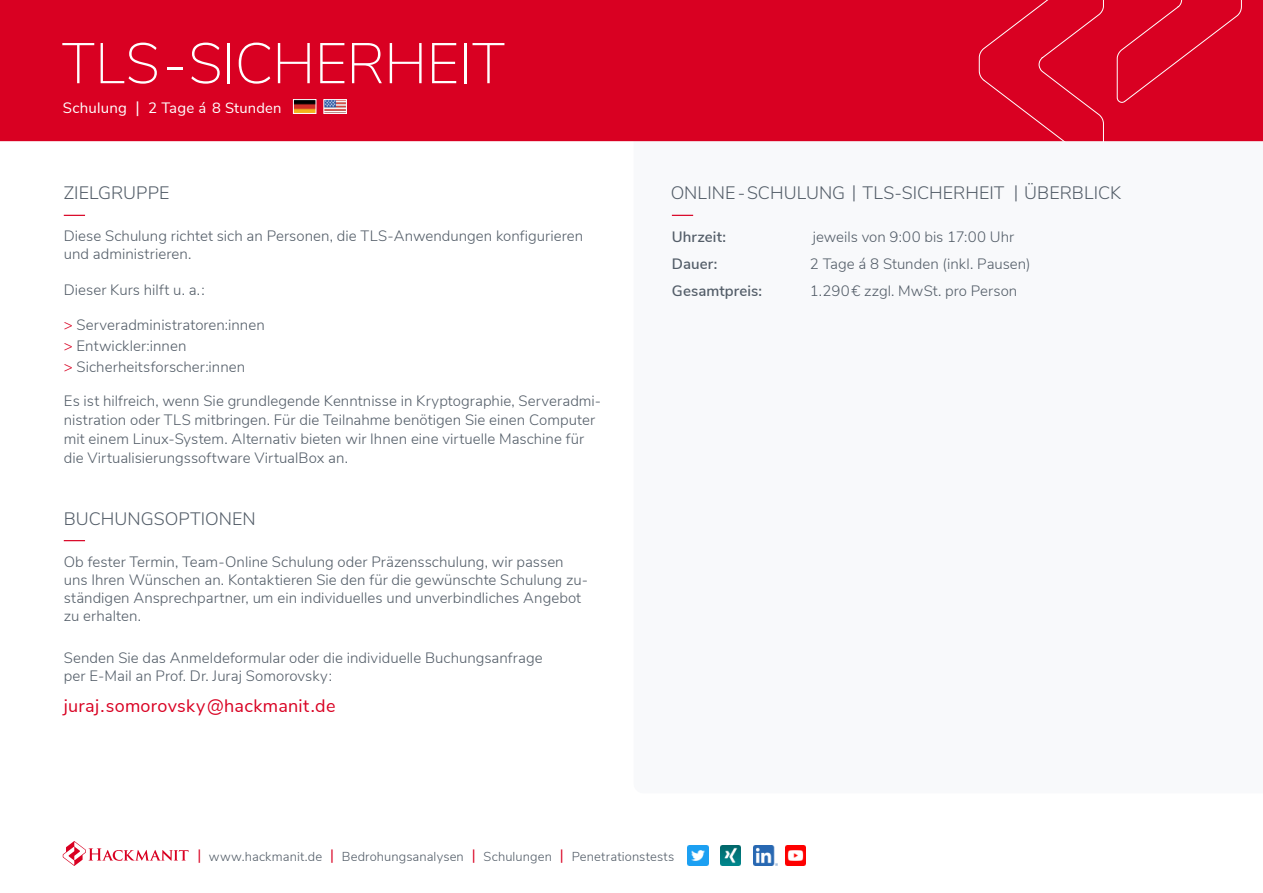
<style>
.page{position:relative;width:1263px;height:893px;background:#fff}
.page>*{position:absolute;margin:0;border:0;box-sizing:border-box;transform-origin:0 0}
.t1{font:200 57px "Nunito Sans";letter-spacing:-.01em;color:#fff}
.t2{font:300 18px "Nunito Sans";letter-spacing:.005em;color:#535d68}
.t3{font:18px "Nunito Sans";letter-spacing:.015em;color:#d90022}
.t4{font:300 15px/18px "Nunito Sans";letter-spacing:.005em;color:#535d68}
.t5{font:600 15px "Nunito Sans";letter-spacing:.005em;color:#535d68}
.t6{font:15px "Nunito Sans";letter-spacing:.015em;color:#fff}
.t7{font:300 12.9px "Nunito Sans";letter-spacing:.01em;color:#535d68}
.s1{font-size:16.5px}
.s2{font-size:14.7px}
.s3{color:#d90022}
.s4{font-weight:400;font-size:15px;color:#d90022}
</style>
<div class="page">
<div style="left:0;top:0;width:1263px;height:141px;background:#d90022"></div>
<div style="left:978px;top:0;width:126px;height:141px;background:#d90022"></div>
<div style="left:1116px;top:0;width:126px;height:103px;background:#d90022"></div>
<img style="left:753px;top:845px;width:24px;height:21px">
<img style="left:688px;top:845px;width:20px;height:21px">
<img style="left:720px;top:845px;width:21px;height:21px">
<img style="left:785px;top:845px;width:21px;height:21px">
<svg style="left:63px;top:841px;width:126px;height:25px"></svg>
<svg style="left:64px;top:215px;width:21px;height:1px"></svg>
<svg style="left:64px;top:540px;width:21px;height:1px"></svg>
<svg style="left:293px;top:99px;width:23px;height:15px"></svg>
<svg style="left:324px;top:99px;width:23px;height:15px"></svg>
<svg style="left:672px;top:215px;width:21px;height:1px"></svg>
<h1 class="t1" style="left:62px;top:22px;width:445px">TLS-SICHERHEIT</h1>
<p class="t6" style="left:63px;top:96px;width:220px">Schulung <span class="s1">|</span> 2 Tage <span class="s2">á 8 Stunden</span></p>
<p class="t2" style="left:64px;top:180px;width:107px">ZIELGRUPPE</p>
<p class="t4" style="left:64px;top:226px;width:521px">Diese Schulung richtet sich an Personen, die TLS-Anwendungen konfigurieren und administrieren.</p>
<p class="t4" style="left:64px;top:280px;width:143px">Dieser Kurs hilft u. a.:</p>
<p class="t4" style="left:64px;top:313px;width:202px;line-height:21px"><span class="s3">&gt;</span> Serveradministratoren:innen <span class="s3">&gt;</span> Entwickler:innen<br><span class="s3">&gt;</span> Sicherheitsforscher:innen</p>
<p class="t4" style="left:64px;top:391px;width:539px;line-height:18.8px">Es ist hilfreich, wenn Sie grundlegende Kenntnisse in Kryptographie, Serveradmi&shy;nistration oder TLS mitbringen. Für die Teilnahme benötigen Sie einen Computer mit einem Linux-System. Alternativ bieten wir Ihnen eine virtuelle Maschine für die Virtualisierungssoftware VirtualBox an.</p>
<p class="t2" style="left:64px;top:505px;width:194px">BUCHUNGSOPTIONEN</p>
<p class="t4" style="left:64px;top:552px;width:526px">Ob fester Termin, Team-Online Schulung oder Präzensschulung, wir passen uns Ihren Wünschen an. Kontaktieren Sie den für die gewünschte Schulung zu&shy;ständigen Ansprechpartner, um ein individuelles und unverbindliches Angebot zu erhalten.</p>
<p class="t4" style="left:64px;top:648px;width:480px">Senden Sie das Anmeldeformular oder die individuelle Buchungsanfrage per E-Mail an Prof. Dr. Juraj Somorovsky:</p>
<p class="t3" style="left:64px;top:693px;width:273px">juraj.somorovsky@hackmanit.de</p>
<p class="t2" style="left:671px;top:180px;width:452px">ONLINE -SCHULUNG | TLS-SICHERHEIT | ÜBERBLICK</p>
<p class="t5" style="left:672px;top:226px;width:56px">Uhrzeit:</p>
<p class="t4" style="left:813px;top:227px;width:203px">jeweils von 9:00 bis 17:00 Uhr</p>
<p class="t5" style="left:672px;top:253px;width:47px">Dauer:</p>
<p class="t4" style="left:810px;top:254px;width:222px">2 Tage á 8 Stunden (inkl. Pausen)</p>
<p class="t5" style="left:672px;top:280px;width:92px">Gesamtpreis:</p>
<p class="t4" style="left:810px;top:281px;width:209px">1.290€ zzgl. MwSt. pro Person</p>
<p class="t7" style="left:197px;top:847px;width:478px"><span class="s4">|</span> www.hackmanit.de <span class="s4">|</span> Bedrohungsanalysen <span class="s4">|</span> Schulungen <span class="s4">|</span> Penetrationstests</p>
</div>
